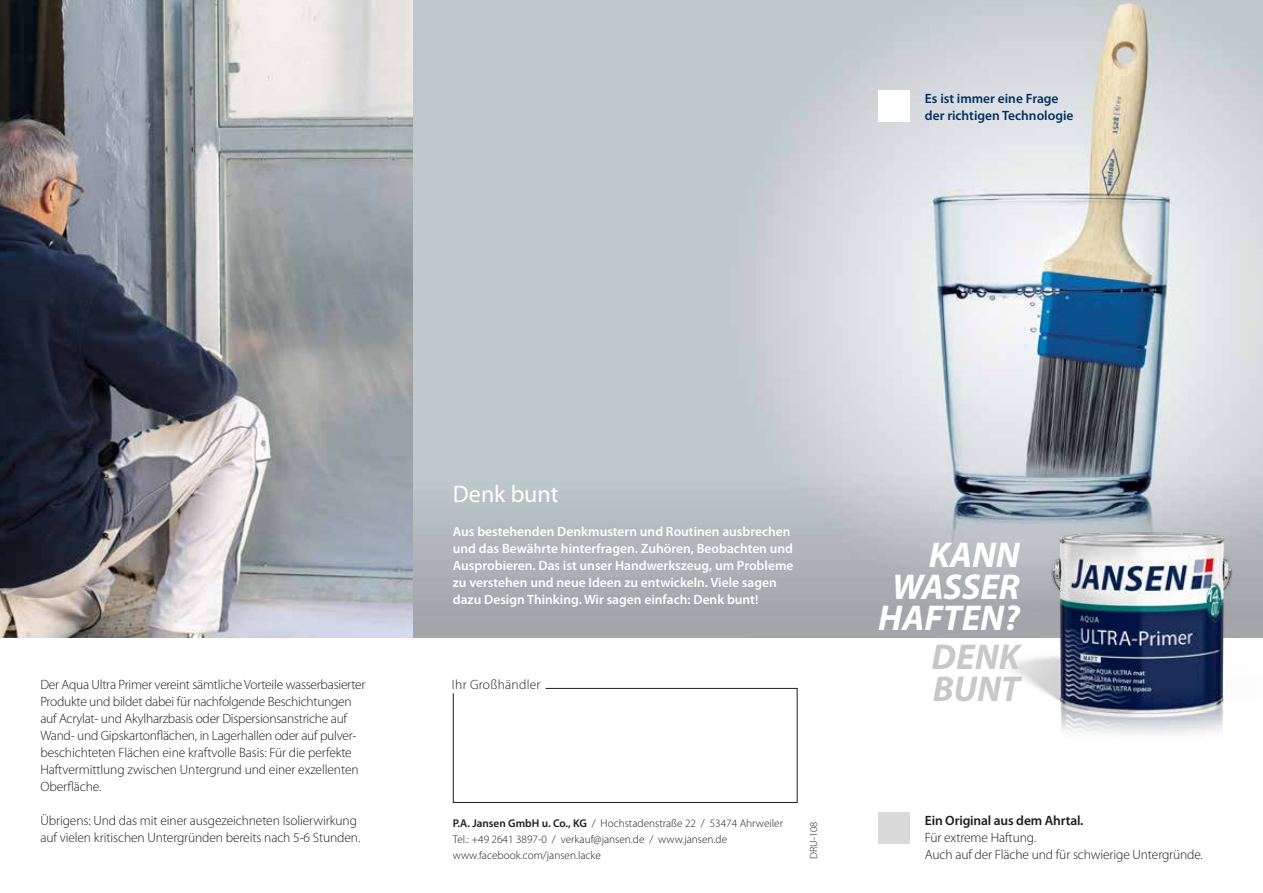
<style>
.page{position:relative;width:1263px;height:893px;background:#fff}
.page>*{position:absolute;margin:0;border:0;box-sizing:border-box;transform-origin:0 0}
.t1{font:italic 700 36px/31.5px "Myriad Pro";color:#fff;text-align:right}
.t2{font:italic 700 36px/31.5px "Myriad Pro";color:#c8c8c8}
.t3{font:24px "Myriad Pro";color:#fff}
.t4{font:300 13.5px/17px "Myriad Pro";letter-spacing:-.01em;color:#1d1d1b}
.t5{font:600 13.5px/17px "Myriad Pro";color:#fff}
.t6{font:600 13.5px/17.2px "Myriad Pro";color:#00305d}
.t7{font:600 13.5px "Myriad Pro";letter-spacing:-.01em;color:#1d1d1b}
.t8{font:300 13.5px "Myriad Pro";letter-spacing:.02em;color:#1d1d1b}
.t9{font:300 11.25px/15.8px "Myriad Pro";color:#1d1d1b}
.t10{font:300 10.5px "Myriad Pro";color:#1d1d1b}
.s1{font-weight:600}
</style>
<div class="page">
<svg style="left:453px;top:688px;width:344px;height:115px"></svg>
<img style="left:412px;top:0;width:851px;height:638px">
<img style="left:0;top:0;width:412px;height:638px">
<img style="left:964px;top:457px;width:299px;height:277px">
<div style="left:878px;top:90px;width:32px;height:32px;background:#fff"></div>
<div style="left:878px;top:812px;width:32px;height:32px;background:#dadada"></div>
<p class="t6" style="left:925px;top:89px;width:150px">Es ist immer eine Frage der richtigen Technologie</p>
<p class="t4" style="left:40px;top:676px;width:326px">Der Aqua Ultra Primer vereint sämtliche Vorteile wasserbasierter Produkte und bildet dabei für nachfolgende Beschichtungen auf Acrylat- und Akylharzbasis oder Dispersionsanstriche auf Wand- und Gipskartonflächen, in Lagerhallen oder auf pulver&shy;beschichteten Flächen eine kraftvolle Basis: Für die perfekte Haftvermittlung zwischen Untergrund und einer exzellenten Oberfläche.</p>
<p class="t4" style="left:40px;top:812px;width:321px">Übrigens: Und das mit einer ausgezeichneten Isolierwirkung auf vielen kritischen Untergründen bereits nach 5-6 Stunden.</p>
<h2 class="t3" style="left:453px;top:479px;width:107px">Denk bunt</h2>
<p class="t5" style="left:453px;top:522px;width:342px">Aus bestehenden Denkmustern und Routinen ausbrechen und das Bewährte hinterfragen. Zuhören, Beobachten und Ausprobieren. Das ist unser Handwerkszeug, um Probleme zu verstehen und neue Ideen zu entwickeln. Viele sagen dazu Design Thinking. Wir sagen einfach: Denk bunt!</p>
<p class="t8" style="left:452px;top:677px;width:90px">Ihr Großhändler</p>
<p class="t9" style="left:453px;top:816px;width:332px"><span class="s1">P.A. Jansen GmbH u. Co., KG</span> / Hochstadenstraße 22 / 53474 Ahrweiler<br>Tel.: +49 2641 3897-0 / verkauf@jansen.de / www.jansen.de www.facebook.com/jansen.lacke</p>
<p class="t10" style="left:808px;top:859px;width:39px;rotate:-90deg">DRU-108</p>
<h1 class="t1" style="left:878px;top:538px;width:143px">KANN<br>WASSER<br>HAFTEN?</h1>
<h1 class="t2" style="left:931px;top:640px;width:90px">DENK<br>BUNT</h1>
<p class="t7" style="left:925px;top:812px;width:160px">Ein Original aus dem Ahrtal.</p>
<p class="t4" style="left:925px;top:829px;width:280px">Für extreme Haftung.<br>Auch auf der Fläche und für schwierige Untergründe.</p>
</div>
